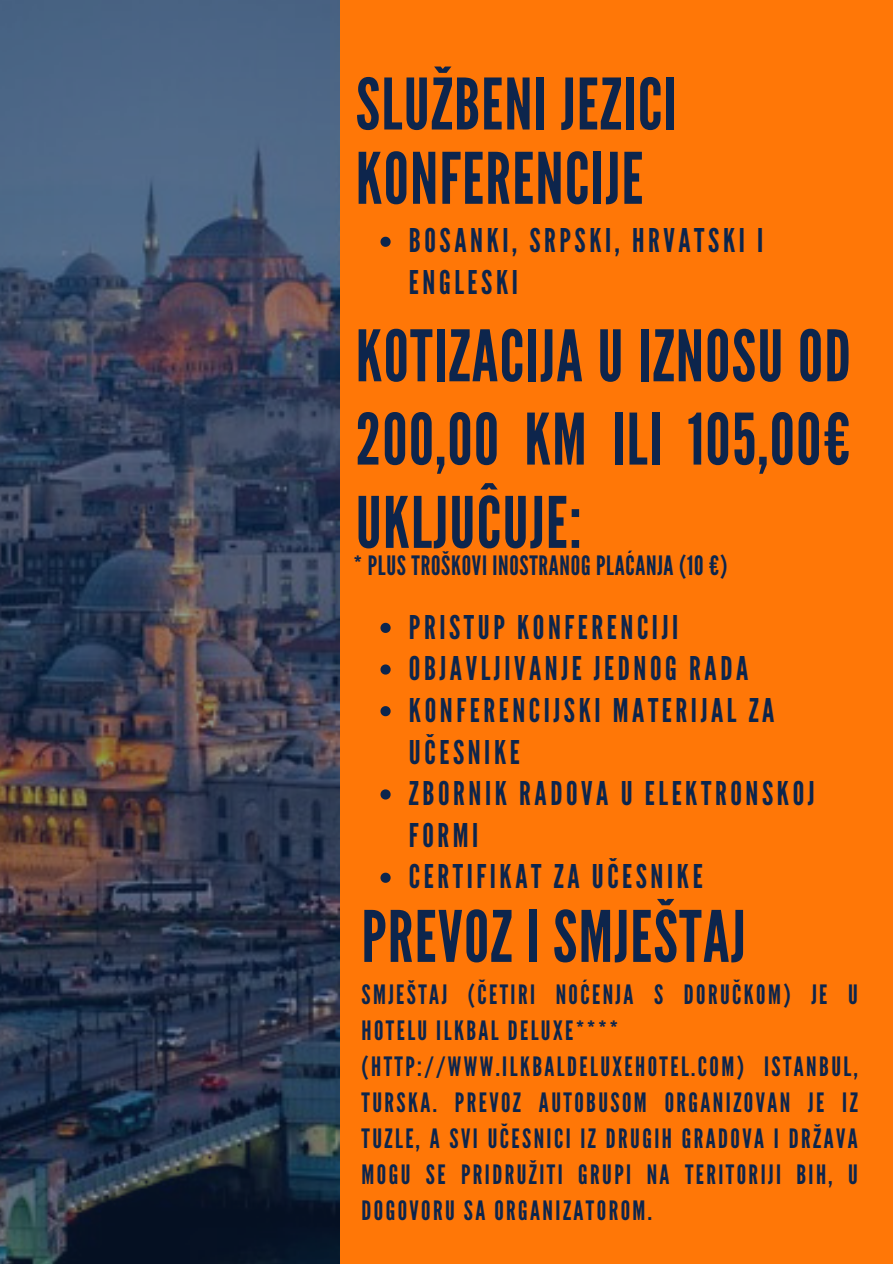
<style>
.page{position:relative;width:893px;height:1264px;background:#fff}
.page>*{position:absolute;margin:0;border:0;box-sizing:border-box;transform-origin:0 0}
.t1{font:70.8px/83.2px "League Gothic";letter-spacing:.02em;color:#0d254c}
.t2{font:32.7px/41.7px "League Gothic";letter-spacing:.11em;color:#0d254c}
.t3{font:26.55px/36px "League Gothic";letter-spacing:.09em;color:#0d254c}
.t4{font:26.55px "League Gothic";letter-spacing:.025em;color:#0d254c}
</style>
<div class="page">
<div style="left:0;top:0;width:892px;height:1263px;background:#ff7707"></div>
<img style="left:0;top:0;width:340px;height:1263px">
<svg style="left:380px;top:237px;width:10px;height:10px"></svg>
<svg style="left:380px;top:623px;width:10px;height:10px"></svg>
<svg style="left:380px;top:664px;width:10px;height:10px"></svg>
<svg style="left:380px;top:706px;width:10px;height:10px"></svg>
<svg style="left:380px;top:789px;width:10px;height:10px"></svg>
<svg style="left:380px;top:872px;width:10px;height:10px"></svg>
<p class="t1" style="left:356px;top:69px;width:323px;line-height:74.2px">SLUŽBENI JEZICI<br>KONFERENCIJE</p>
<h1 class="t2" style="left:409px;top:221px;width:356px">BOSANKI, SRPSKI, HRVATSKI I<br>ENGLESKI</h1>
<h1 class="t1" style="left:356px;top:316px;width:496px;text-align:justify">KOTIZACIJA U IZNOSU OD 200,00 KM ILI 105,00€ UKLJUĈUJE:</h1>
<h2 class="t4" style="left:353px;top:550px;width:375px">* PLUS TROŠKOVI INOSTRANOG PLAĆANJA (10 €)</h2>
<p class="t2" style="left:409px;top:606px;width:271px">PRISTUP KONFERENCIJI</p>
<h2 class="t2" style="left:409px;top:648px;width:341px">OBJAVLJIVANJE JEDNOG RADA</h2>
<h2 class="t2" style="left:409px;top:690px;width:367px">KONFERENCIJSKI MATERIJAL ZA<br>UČESNIKE</h2>
<h2 class="t2" style="left:409px;top:773px;width:407px">ZBORNIK RADOVA U ELEKTRONSKOJ<br>FORMI</h2>
<h2 class="t2" style="left:409px;top:856px;width:295px">CERTIFIKAT ZA UČESNIKE</h2>
<p class="t1" style="left:361px;top:896px;width:385px">PREVOZ I SMJEŠTAJ</p>
<h2 class="t3" style="left:361px;top:976px;width:497px">SMJEŠTAJ (ČETIRI NOĆENJA S DORUČKOM) JE U<br>HOTELU ILKBAL DELUXE****</h2>
<h1 class="t3" style="left:361px;top:1048px;width:498px;text-align:justify">(HTTP://WWW.ILKBALDELUXEHOTEL.COM) ISTANBUL, TURSKA. PREVOZ AUTOBUSOM ORGANIZOVAN JE IZ TUZLE, A SVI UČESNICI IZ DRUGIH GRADOVA I DRŽAVA MOGU SE PRIDRUŽITI GRUPI NA TERITORIJI BIH, U DOGOVORU SA ORGANIZATOROM.</h1>
</div>
